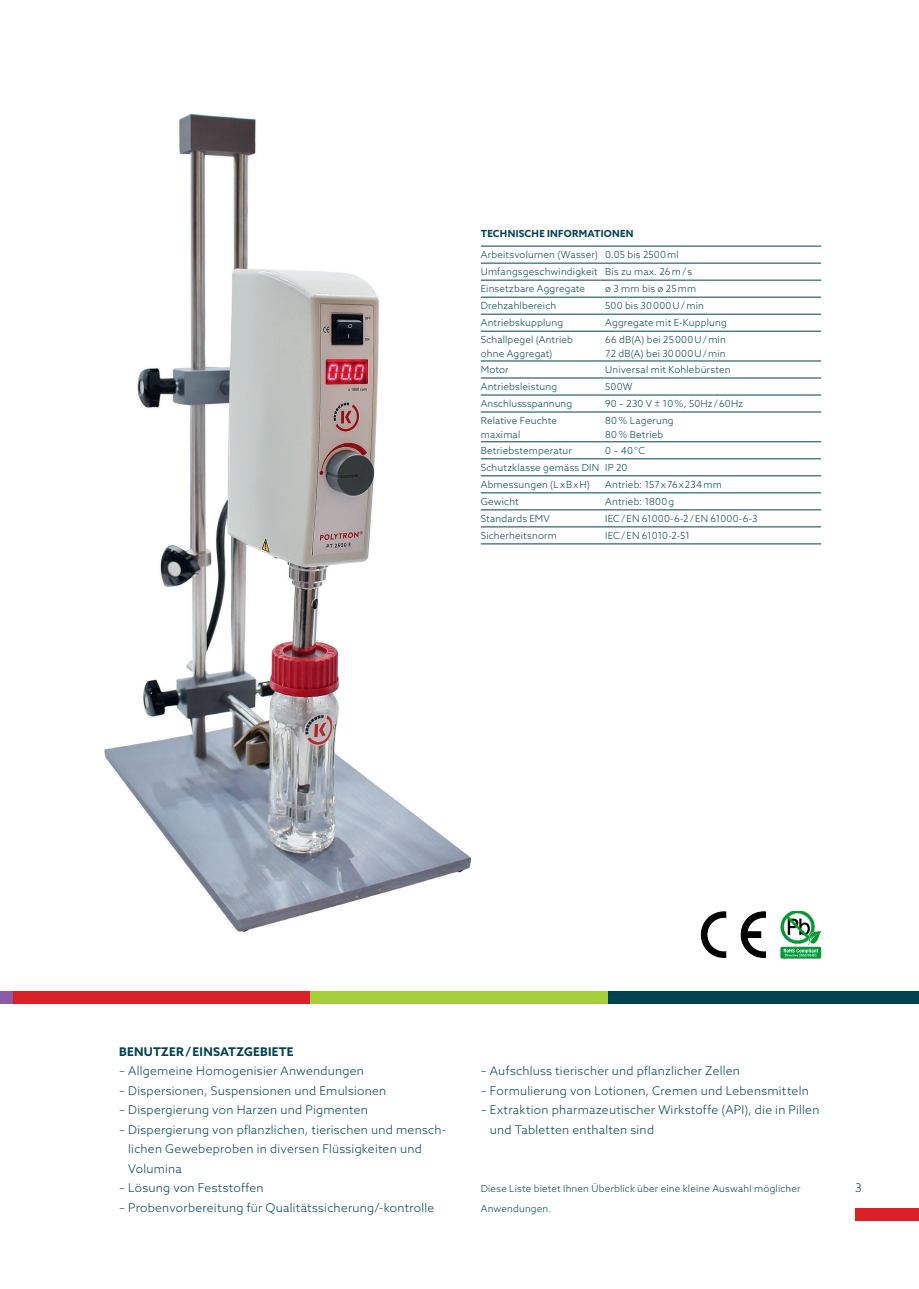
<style>
.page{position:relative;width:919px;height:1289px;background:#fff}
.page>*{position:absolute;margin:0;border:0;box-sizing:border-box;transform-origin:0 0}
.t1{font:300 12px/19.5px "Azo Sans";letter-spacing:.02em;color:#004251}
.t2{font:700 12px "Azo Sans";letter-spacing:.025em;color:#004251}
.t3{font:300 9.75px/17px "Azo Sans";letter-spacing:.02em;color:#004251}
.t4{font:300 9.75px "Azo Sans";color:#004251}
.t5{font:700 9.75px "Azo Sans";letter-spacing:.03em;color:#004251}
.t6{font:300 9.75px "Azo Sans";letter-spacing:-.015em;color:#004251}
</style>
<div class="page">
<div style="left:0;top:991px;width:13px;height:12px;background:#8d5ba6"></div>
<div style="left:13px;top:991px;width:297px;height:12px;background:#da2128"></div>
<div style="left:310px;top:991px;width:298px;height:12px;background:#a6ce39"></div>
<div style="left:608px;top:991px;width:310px;height:12px;background:#004251"></div>
<hr style="left:480px;top:246px;width:121px;height:1px;background:#004251">
<hr style="left:601px;top:246px;width:220px;height:1px;background:#004251">
<hr style="left:480px;top:263px;width:121px;height:1px;background:#004251">
<hr style="left:601px;top:263px;width:220px;height:1px;background:#004251">
<hr style="left:480px;top:280px;width:121px;height:1px;background:#004251">
<hr style="left:601px;top:280px;width:220px;height:1px;background:#004251">
<hr style="left:480px;top:297px;width:121px;height:1px;background:#004251">
<hr style="left:601px;top:297px;width:220px;height:1px;background:#004251">
<hr style="left:601px;top:314px;width:220px;height:1px;background:#004251">
<hr style="left:601px;top:331px;width:220px;height:1px;background:#004251">
<hr style="left:601px;top:360px;width:220px;height:1px;background:#004251">
<hr style="left:480px;top:377px;width:121px;height:1px;background:#004251">
<hr style="left:601px;top:377px;width:220px;height:1px;background:#004251">
<hr style="left:480px;top:394px;width:121px;height:1px;background:#004251">
<hr style="left:601px;top:394px;width:220px;height:1px;background:#004251">
<hr style="left:480px;top:411px;width:121px;height:1px;background:#004251">
<hr style="left:601px;top:411px;width:220px;height:1px;background:#004251">
<hr style="left:480px;top:441px;width:121px;height:1px;background:#004251">
<hr style="left:601px;top:441px;width:220px;height:1px;background:#004251">
<hr style="left:480px;top:458px;width:121px;height:1px;background:#004251">
<hr style="left:601px;top:458px;width:220px;height:1px;background:#004251">
<hr style="left:480px;top:475px;width:121px;height:1px;background:#004251">
<hr style="left:601px;top:475px;width:220px;height:1px;background:#004251">
<hr style="left:480px;top:492px;width:121px;height:1px;background:#004251">
<hr style="left:601px;top:492px;width:220px;height:1px;background:#004251">
<hr style="left:480px;top:509px;width:121px;height:1px;background:#004251">
<hr style="left:601px;top:509px;width:220px;height:1px;background:#004251">
<hr style="left:480px;top:526px;width:121px;height:1px;background:#004251">
<hr style="left:601px;top:526px;width:220px;height:1px;background:#004251">
<hr style="left:480px;top:543px;width:121px;height:1px;background:#004251">
<hr style="left:601px;top:543px;width:220px;height:1px;background:#004251">
<hr style="left:480px;top:314px;width:121px;height:1px;background:#004251">
<hr style="left:480px;top:331px;width:121px;height:1px;background:#004251">
<hr style="left:480px;top:360px;width:121px;height:1px;background:#004251">
<div style="left:855px;top:1208px;width:63px;height:12px;background:#da2128"></div>
<img style="left:104px;top:113px;width:366px;height:819px">
<img style="left:740px;top:911px;width:22px;height:37px">
<img style="left:780px;top:911px;width:41px;height:47px">
<p class="t5" style="left:480px;top:227px;width:154px">TECHNISCHE INFORMATIONEN</p>
<p class="t3" style="left:480px;top:246px;width:213px">Arbeitsvolumen (Wasser) 0.05 bis 2500ml<br>Umfangsgeschwindigkeit Bis zu max. 26m/s<br>Einsetzbare Aggregate</p>
<p class="t3" style="left:605px;top:280px;width:93px">ø 3 mm bis ø 25mm</p>
<p class="t3" style="left:480px;top:297px;width:77px">Drehzahlbereich</p>
<p class="t3" style="left:605px;top:297px;width:100px">500 bis 30000U/min</p>
<p class="t3" style="left:480px;top:314px;width:84px">Antriebskupplung</p>
<p class="t3" style="left:605px;top:314px;width:123px">Aggregate mit E-Kupplung</p>
<p class="t3" style="left:480px;top:332px;width:94px;line-height:14.2px">Schallpegel (Antrieb ohne Aggregat)</p>
<p class="t3" style="left:605px;top:332px;width:122px;line-height:14.2px">66 dB(A) bei 25000U/min<br>72 dB(A) bei 30000U/min</p>
<p class="t3" style="left:480px;top:361px;width:29px">Motor</p>
<p class="t3" style="left:605px;top:361px;width:127px">Universal mit Kohlebürsten</p>
<p class="t3" style="left:480px;top:378px;width:78px">Antriebsleistung</p>
<p class="t3" style="left:605px;top:378px;width:29px">500W</p>
<p class="t3" style="left:480px;top:395px;width:93px">Anschlussspannung</p>
<p class="t3" style="left:605px;top:395px;width:139px">90 – 230 V ± 10%, 50Hz/60Hz</p>
<p class="t3" style="left:480px;top:413px;width:78px;line-height:14.2px">Relative Feuchte maximal</p>
<p class="t3" style="left:605px;top:413px;width:70px;line-height:14.2px">80% Lagerung<br>80% Betrieb</p>
<p class="t3" style="left:480px;top:441px;width:93px">Betriebstemperatur</p>
<p class="t3" style="left:480px;top:441px;width:166px;text-indent:124px">0 – 40°C<br>Schutzklasse gemäss DIN IP 20<br>Abmessungen (LxBxH)</p>
<p class="t3" style="left:605px;top:475px;width:118px">Antrieb: 157x76x234mm</p>
<p class="t3" style="left:480px;top:492px;width:40px">Gewicht</p>
<p class="t3" style="left:605px;top:492px;width:70px">Antrieb: 1800g</p>
<p class="t3" style="left:480px;top:509px;width:71px">Standards EMV</p>
<p class="t4" style="left:605px;top:512px;width:154px">IEC/EN 61000-6-2/EN 61000-6-3</p>
<p class="t3" style="left:480px;top:526px;width:78px">Sicherheitsnorm</p>
<p class="t6" style="left:605px;top:529px;width:86px">IEC/EN 61010-2-51</p>
<p class="t2" style="left:119px;top:1043px;width:176px">BENUTZER/EINSATZGEBIETE</p>
<p class="t1" style="left:119px;top:1060px;width:246px">– Allgemeine Homogenisier Anwendungen</p>
<p class="t1" style="left:119px;top:1080px;width:269px">– Dispersionen, Suspensionen und Emulsionen</p>
<p class="t1" style="left:119px;top:1099px;width:250px">– Dispergierung von Harzen und Pigmenten</p>
<p class="t1" style="left:128px;top:1119px;width:319px;text-indent:-9px">– Dispergierung von pflanzlichen, tierischen und mensch&shy;lichen Gewebeproben in diversen Flüssigkeiten und<br>Volumina</p>
<p class="t1" style="left:119px;top:1177px;width:146px">– Lösung von Feststoffen</p>
<p class="t1" style="left:119px;top:1197px;width:316px">– Probenvorbereitung für Qualitätssicherung/-kontrolle</p>
<p class="t1" style="left:480px;top:1060px;width:261px">– Aufschluss tierischer und pflanzlicher Zellen</p>
<p class="t1" style="left:480px;top:1080px;width:329px">– Formulierung von Lotionen, Cremen und Lebensmitteln</p>
<p class="t1" style="left:490px;top:1099px;width:331px;text-indent:-9px">– Extraktion pharmazeutischer Wirkstoffe (API), die in Pillen und Tabletten enthalten sind</p>
<p class="t3" style="left:480px;top:1178px;width:321px;line-height:19.5px">Diese Liste bietet Ihnen Überblick über eine kleine Auswahl möglicher<br>Anwendungen.</p>
<p class="t1" style="left:855px;top:1177px;width:8px">3</p>
</div>
